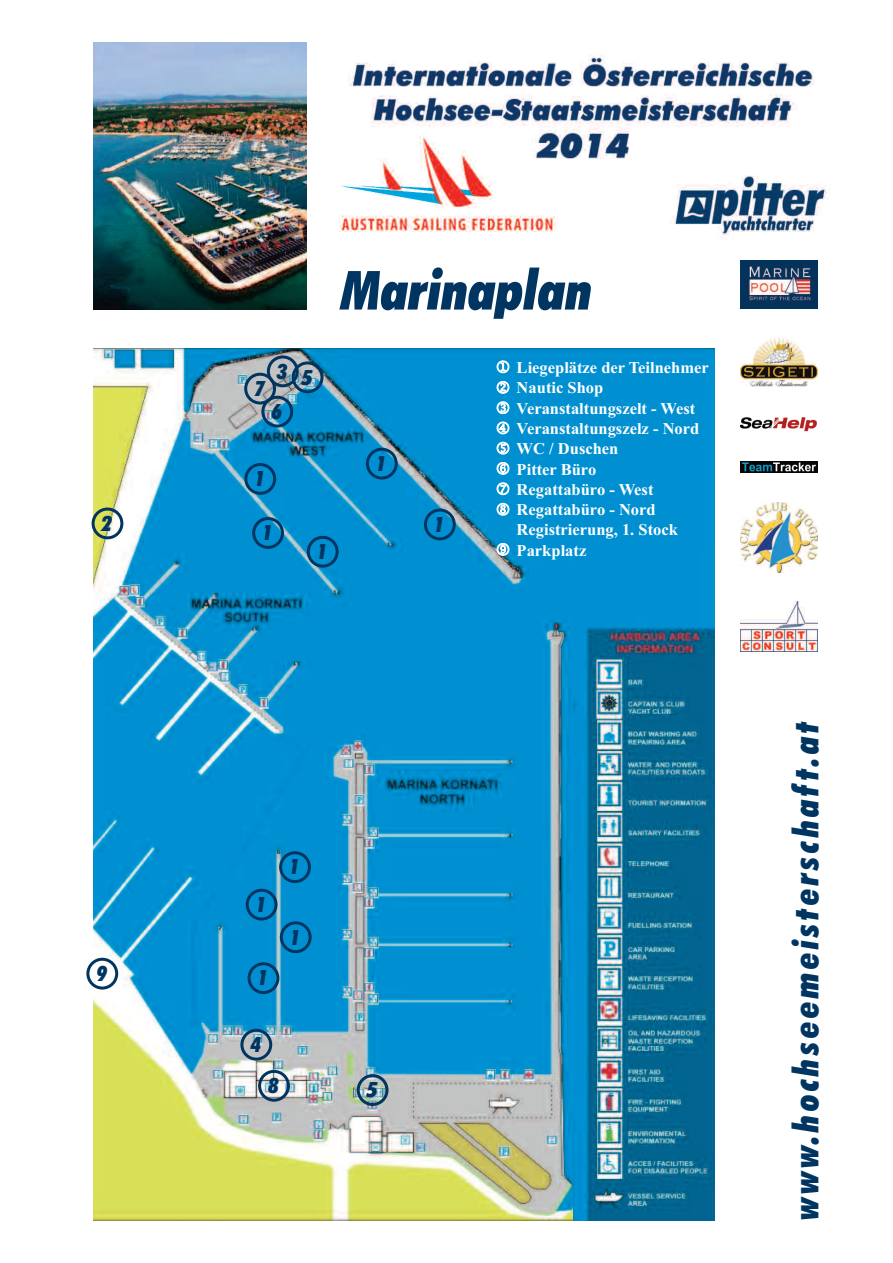
<style>
.page{position:relative;width:893px;height:1263px;background:#fff}
.page>*{position:absolute;margin:0;border:0;box-sizing:border-box;transform-origin:0 0}
.t1{font:italic 900 condensed 54px "Futura BT";color:#003562}
.t2{font:italic 900 condensed 34.5px "Futura BT";letter-spacing:.1em;color:#003562}
.t3{font:italic 900 condensed 21px "Futura BT";color:#003562}
.t4{font:700 16.5px/20.2px "Times New Roman";color:#fff}
</style>
<div class="page">
<img style="left:339px;top:55px;width:491px;height:184px">
<img style="left:741px;top:260px;width:76px;height:49px">
<img style="left:741px;top:337px;width:76px;height:49px">
<img style="left:741px;top:417px;width:76px;height:14px">
<svg style="left:771px;top:502px;width:20px;height:71px"></svg>
<img style="left:741px;top:503px;width:76px;height:69px">
<img style="left:741px;top:601px;width:76px;height:50px">
<img style="left:741px;top:461px;width:76px;height:12px">
<img style="left:94px;top:43px;width:212px;height:266px">
<img style="left:94px;top:349px;width:620px;height:871px">
<svg style="left:92px;top:507px;width:31px;height:32px"></svg>
<svg style="left:252px;top:517px;width:32px;height:32px"></svg>
<svg style="left:244px;top:463px;width:32px;height:32px"></svg>
<svg style="left:307px;top:536px;width:32px;height:32px"></svg>
<img style="left:573px;top:551px;width:141px;height:669px">
<img style="left:244px;top:355px;width:79px;height:73px">
<svg style="left:366px;top:448px;width:32px;height:31px"></svg>
<svg style="left:424px;top:508px;width:32px;height:32px"></svg>
<svg style="left:240px;top:1029px;width:32px;height:31px"></svg>
<svg style="left:258px;top:1070px;width:32px;height:32px"></svg>
<svg style="left:357px;top:1074px;width:31px;height:32px"></svg>
<svg style="left:279px;top:851px;width:32px;height:32px"></svg>
<svg style="left:86px;top:958px;width:32px;height:31px"></svg>
<svg style="left:248px;top:962px;width:31px;height:32px"></svg>
<svg style="left:246px;top:889px;width:66px;height:64px;background:#0a87c3"></svg>
<svg style="left:497px;top:361px;width:12px;height:12px"></svg>
<svg style="left:497px;top:381px;width:12px;height:12px"></svg>
<svg style="left:497px;top:442px;width:12px;height:12px"></svg>
<svg style="left:497px;top:462px;width:12px;height:12px"></svg>
<svg style="left:497px;top:483px;width:12px;height:12px"></svg>
<svg style="left:497px;top:503px;width:12px;height:12px"></svg>
<svg style="left:497px;top:543px;width:12px;height:12px"></svg>
<p class="t3" style="left:102px;top:511px;width:12px">2</p>
<h1 class="t1" style="left:341px;top:259px;width:253px">Marinaplan</h1>
<p class="t3" style="left:255px;top:376px;width:12px">7</p>
<p class="t3" style="left:277px;top:362px;width:37px">3 5</p>
<p class="t3" style="left:272px;top:399px;width:12px">6</p>
<p class="t3" style="left:255px;top:467px;width:12px">1</p>
<p class="t3" style="left:263px;top:521px;width:12px">1</p>
<p class="t3" style="left:317px;top:539px;width:12px">1</p>
<p class="t3" style="left:376px;top:451px;width:12px">1</p>
<p class="t3" style="left:434px;top:512px;width:12px">1</p>
<p class="t4" style="left:517px;top:357px;width:194px">Liegeplätze der Teilnehmer<br>Nautic Shop</p>
<p class="t4" style="left:496px;top:398px;width:201px">✓ Veranstaltungszelt - West</p>
<p class="t4" style="left:517px;top:418px;width:184px;text-indent:-21px">✔ Veranstaltungszelz - Nord<br>WC / Duschen<br>Pitter Büro<br>Regattabüro - West<br>Regattabüro - Nord<br>Registrierung, 1. Stock<br>Parkplatz</p>
<p class="t3" style="left:256px;top:892px;width:12px">1</p>
<p class="t3" style="left:97px;top:961px;width:12px">9</p>
<p class="t3" style="left:258px;top:966px;width:12px">1</p>
<p class="t3" style="left:251px;top:1032px;width:12px">4</p>
<p class="t3" style="left:289px;top:855px;width:12px">1</p>
<p class="t3" style="left:290px;top:925px;width:12px">1</p>
<p class="t3" style="left:268px;top:1073px;width:12px">8</p>
<p class="t3" style="left:367px;top:1078px;width:12px">5</p>
<h2 class="t2" style="left:786px;top:1220px;width:500px;rotate:-90deg">www.hochseemeisterschaft.at</h2>
</div>
